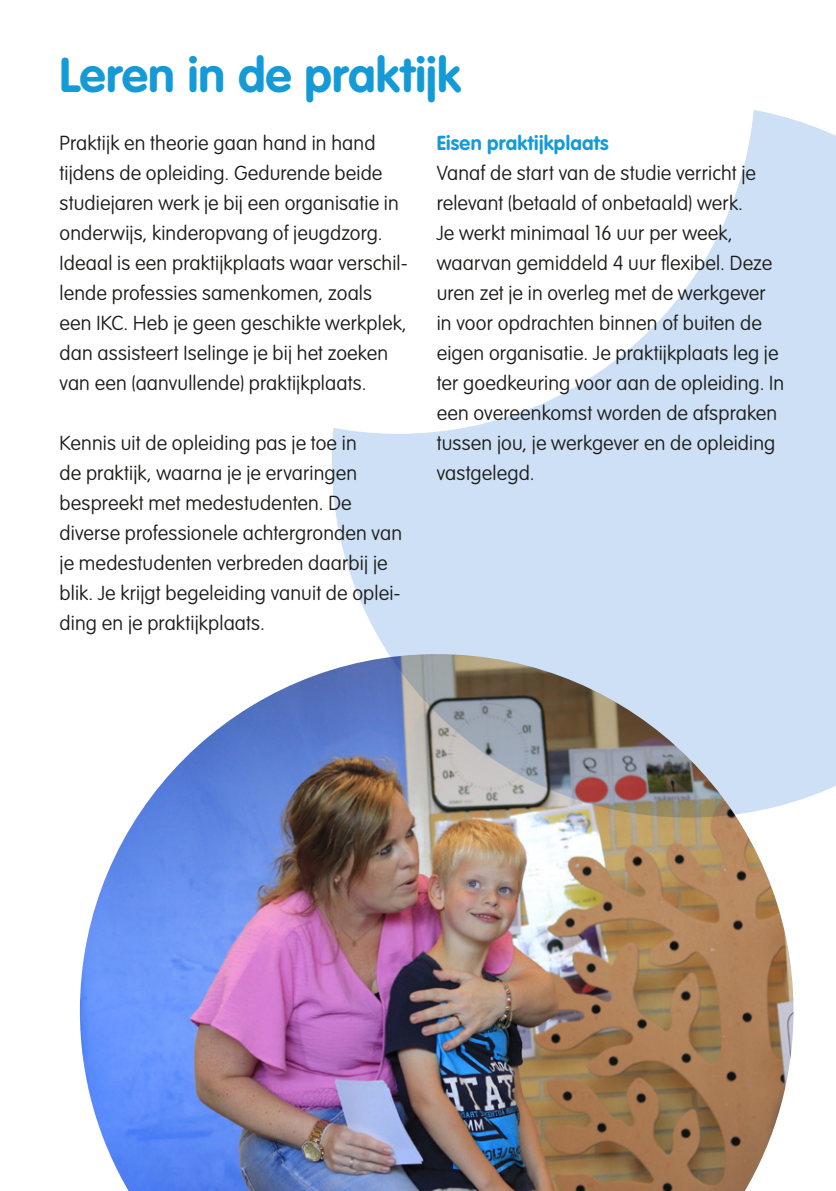
<style>
.page{position:relative;width:836px;height:1191px;background:#fff}
.page>*{position:absolute;margin:0;border:0;box-sizing:border-box;transform-origin:0 0}
.kop{font:700 48px "VAG Rounded Std";letter-spacing:.005em;color:#149bd7}
.txt{font:100 20px/30px "VAG Rounded Std";letter-spacing:.01em;color:#1d1d1b}
.tussenkop{font:700 20px "VAG Rounded Std";letter-spacing:.015em;color:#149bd7}
</style>
<div class="page">
<div style="left:332px;top:110px;width:504px;height:692px;background:#cde0f5"></div>
<svg style="left:332px;top:110px;width:423px;height:324px"></svg>
<img style="left:80px;top:654px;width:713px;height:537px">
<p class="kop" style="left:60px;top:46px;width:403px">Leren in de praktijk</p>
<p class="txt" style="left:60px;top:129px;width:350px">Praktijk en theorie gaan hand in hand tijdens de opleiding. Gedurende beide studiejaren werk je bij een organisatie in onderwijs, kinderopvang of jeugdzorg.<br>Ideaal is een praktijkplaats waar verschil&shy;lende professies samenkomen, zoals een IKC. Heb je geen geschikte werkplek, dan assisteert Iselinge je bij het zoeken van een (aanvullende) praktijkplaats.</p>
<p class="tussenkop" style="left:437px;top:131px;width:173px">Eisen praktijkplaats</p>
<p class="txt" style="left:437px;top:159px;width:349px">Vanaf de start van de studie verricht je relevant (betaald of onbetaald) werk.<br>Je werkt minimaal 16 uur per week, waarvan gemiddeld 4 uur flexibel. Deze uren zet je in overleg met de werkgever in voor opdrachten binnen of buiten de eigen organisatie. Je praktijkplaats leg je ter goedkeuring voor aan de opleiding. In een overeenkomst worden de afspraken tussen jou, je werkgever en de opleiding vastgelegd.</p>
<p class="txt" style="left:60px;top:429px;width:344px">Kennis uit de opleiding pas je toe in<br>de praktijk, waarna je je ervaringen bespreekt met medestudenten. De diverse professionele achtergronden van je medestudenten verbreden daarbij je blik. Je krijgt begeleiding vanuit de oplei&shy;ding en je praktijkplaats.</p>
</div>
